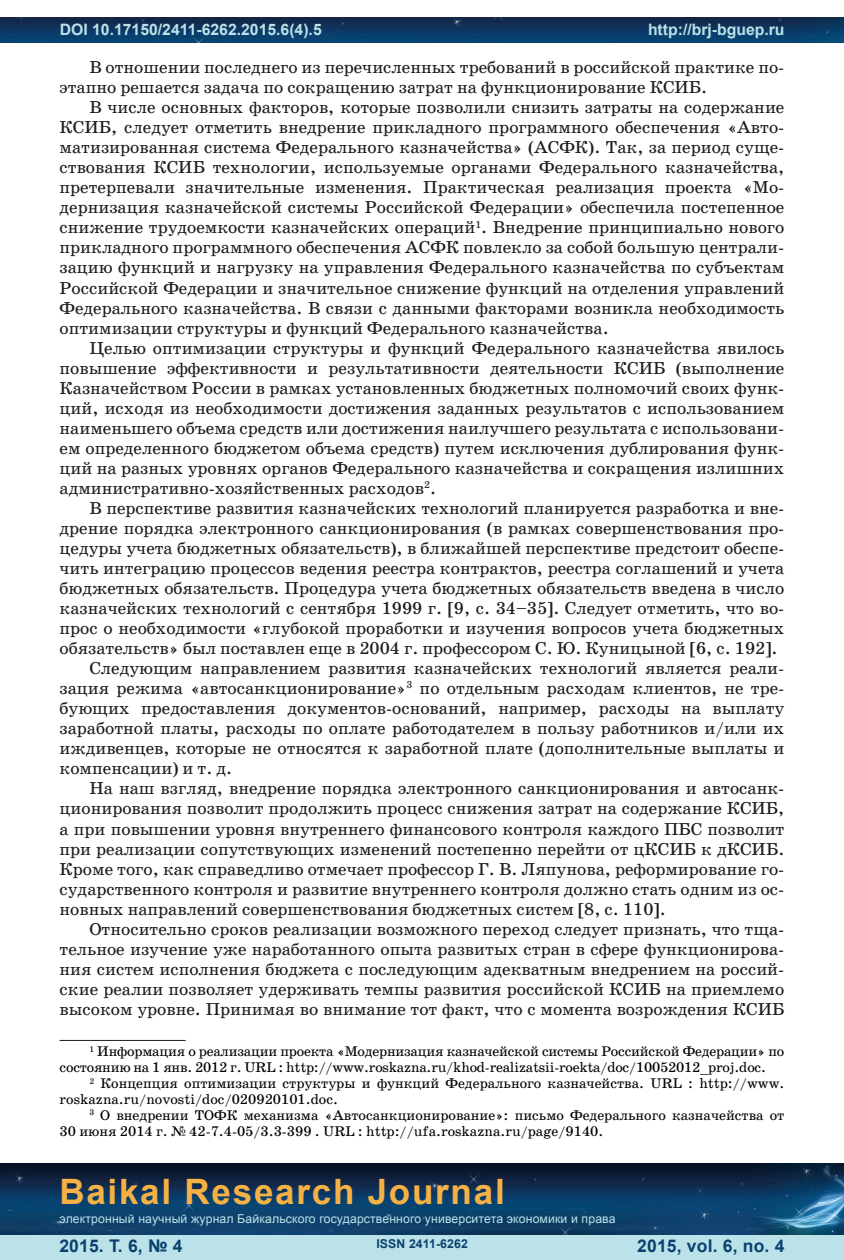
<style>
.page{position:relative;width:844px;height:1260px;background:#fff}
.page>*{position:absolute;margin:0;border:0;box-sizing:border-box;transform-origin:0 0}
.t1{font:700 35px "Arial";letter-spacing:.05em;color:#f6b145}
.t2{font:17.5px/19.9px "School Book C";color:#1b1c20;text-align:justify}
.t3{font:700 17.5px "Arial";letter-spacing:.01em;color:#0b4170}
.t4{font:700 15.75px "Arial";color:#bae2e8}
.t5{font:14.17px/15.9px "School Book C";color:#020202}
.t6{font:12.25px "Arial";letter-spacing:.01em;color:#bae2e8}
.t7{font:700 12.25px "Arial";letter-spacing:.01em;color:#0b4170}
</style>
<div class="page">
<div style="left:0;top:1233px;width:843px;height:27px;background:#bae2e8"></div>
<img style="left:0;top:1164px;width:843px;height:70px">
<img style="left:0;top:18px;width:843px;height:25px">
<hr style="left:60px;top:1040px;width:126px;height:1px;background:#1b1c20">
<p class="t4" style="left:60px;top:19px;width:263px">DOI 10.17150/2411-6262.2015.6(4).5</p>
<p class="t2" style="left:60px;top:57px;width:726px;text-indent:30px">В отношении последнего из перечисленных требований в российской практике по&shy;этапно решается задача по сокращению затрат на функционирование КСИБ.</p>
<p class="t2" style="left:60px;top:98px;width:726px;text-indent:30px">В числе основных факторов, которые позволили снизить затраты на содержание КСИБ, следует отметить внедрение прикладного программного обеспечения «Авто&shy;матизированная система Федерального казначейства» (АСФК). Так, за период суще&shy;ствования КСИБ технологии, используемые органами Федерального казначейства, претерпевали значительные изменения. Практическая реализация проекта «Мо&shy;дернизация казначейской системы Российской Федерации» обеспечила постепенное снижение трудоемкости казначейских операций<sup>1</sup>. Внедрение принципиально нового прикладного программного обеспечения АСФК повлекло за собой большую централи&shy;зацию функций и нагрузку на управления Федерального казначейства по субъектам Российской Федерации и значительное снижение функций на отделения управлений Федерального казначейства. В связи с данными факторами возникла необходимость оптимизации структуры и функций Федерального казначейства.</p>
<p class="t2" style="left:60px;top:338px;width:726px;text-indent:30px">Целью оптимизации структуры и функций Федерального казначейства явилось повышение эффективности и результативности деятельности КСИБ (выполнение Казначейством России в рамках установленных бюджетных полномочий своих функ&shy;ций, исходя из необходимости достижения заданных результатов с использованием наименьшего объема средств или достижения наилучшего результата с использовани&shy;ем определенного бюджетом объема средств) путем исключения дублирования функ&shy;ций на разных уровнях органов Федерального казначейства и сокращения излишних административно-хозяйственных расходов<sup>2</sup>.</p>
<p class="t2" style="left:89px;top:498px;width:696px">В перспективе развития казначейских технологий планируется разработка и вне-</p>
<p class="t2" style="left:60px;top:518px;width:726px">дрение порядка электронного санкционирования (в рамках совершенствования про-</p>
<p class="t2" style="left:60px;top:538px;width:726px">цедуры учета бюджетных обязательств), в ближайшей перспективе предстоит обеспе-</p>
<p class="t2" style="left:60px;top:558px;width:726px">чить интеграцию процессов ведения реестра контрактов, реестра соглашений и учета</p>
<p class="t2" style="left:60px;top:578px;width:726px">бюджетных обязательств. Процедура учета бюджетных обязательств введена в число</p>
<p class="t2" style="left:60px;top:598px;width:726px">казначейских технологий с сентября 1999 г. [9, с. 34–35]. Следует отметить, что во-</p>
<p class="t2" style="left:60px;top:618px;width:726px">прос о необходимости «глубокой проработки и изучения вопросов учета бюджетных</p>
<p class="t2" style="left:60px;top:639px;width:719px">обязательств» был поставлен еще в 2004 г. профессором С. Ю. Куницыной [6, с. 192].</p>
<p class="t2" style="left:89px;top:659px;width:696px">Следующим направлением развития казначейских технологий является реали-</p>
<p class="t2" style="left:60px;top:679px;width:726px">зация режима «автосанкционирование»<sup>3</sup> по отдельным расходам клиентов, не тре-</p>
<p class="t2" style="left:60px;top:699px;width:726px">бующих предоставления документов-оснований, например, расходы на выплату</p>
<p class="t2" style="left:60px;top:719px;width:726px">заработной платы, расходы по оплате работодателем в пользу работников и/или их</p>
<p class="t2" style="left:60px;top:739px;width:726px">иждивенцев, которые не относятся к заработной плате (дополнительные выплаты и</p>
<p class="t2" style="left:60px;top:759px;width:174px">компенсации) и т. д.</p>
<p class="t2" style="left:89px;top:779px;width:696px">На наш взгляд, внедрение порядка электронного санкционирования и автосанк-</p>
<p class="t2" style="left:60px;top:799px;width:726px">ционирования позволит продолжить процесс снижения затрат на содержание КСИБ,</p>
<p class="t2" style="left:60px;top:819px;width:726px">а при повышении уровня внутреннего финансового контроля каждого ПБС позволит</p>
<p class="t2" style="left:60px;top:839px;width:726px">при реализации сопутствующих изменений постепенно перейти от цКСИБ к дКСИБ.</p>
<p class="t2" style="left:60px;top:859px;width:726px">Кроме того, как справедливо отмечает профессор Г. В. Ляпунова, реформирование го-</p>
<p class="t2" style="left:60px;top:879px;width:726px">сударственного контроля и развитие внутреннего контроля должно стать одним из ос-</p>
<p class="t2" style="left:60px;top:899px;width:607px">новных направлений совершенствования бюджетных систем [8, с. 110].</p>
<p class="t2" style="left:89px;top:919px;width:696px">Относительно сроков реализации возможного переход следует признать, что тща-</p>
<p class="t2" style="left:60px;top:939px;width:726px">тельное изучение уже наработанного опыта развитых стран в сфере функционирова-</p>
<p class="t2" style="left:60px;top:959px;width:726px">ния систем исполнения бюджета с последующим адекватным внедрением на россий-</p>
<p class="t2" style="left:60px;top:979px;width:726px">ские реалии позволяет удерживать темпы развития российской КСИБ на приемлемо</p>
<p class="t2" style="left:60px;top:999px;width:726px">высоком уровне. Принимая во внимание тот факт, что с момента возрождения КСИБ</p>
<p class="t5" style="left:60px;top:1044px;width:726px;text-indent:30px"><sup>1</sup> Информация о реализации проекта «Модернизация казначейской системы Российской Федерации» по состоянию на 1 янв. 2012 г. URL : http://www.roskazna.ru/khod-realizatsii-roekta/doc/10052012_proj.doc.</p>
<p class="t5" style="left:60px;top:1076px;width:726px;text-indent:30px"><sup>2</sup> Концепция оптимизации структуры и функций Федерального казначейства. URL : http://www. roskazna.ru/novosti/doc/020920101.doc.</p>
<p class="t5" style="left:60px;top:1107px;width:726px;text-indent:30px"><sup>3</sup> О внедрении ТОФК механизма «Автосанкционирование»: письмо Федерального казначейства от<br>30 июня 2014 г. № 42-7.4-05/3.3-399 . URL : http://ufa.roskazna.ru/page/9140.</p>
<p class="t4" style="left:647px;top:19px;width:138px">http://brj-bguep.ru</p>
<h1 class="t1" style="left:59px;top:1168px;width:447px">Baikal Research Journal</h1>
<p class="t6" style="left:60px;top:1211px;width:557px">электронный научный журнал Байкальского государственного университета экономики и права</p>
<p class="t3" style="left:59px;top:1234px;width:125px">2015. Т. 6, № 4</p>
<p class="t3" style="left:637px;top:1234px;width:149px">2015, vol. 6, no. 4</p>
<p class="t7" style="left:376px;top:1236px;width:93px">ISSN 2411-6262</p>
</div>
